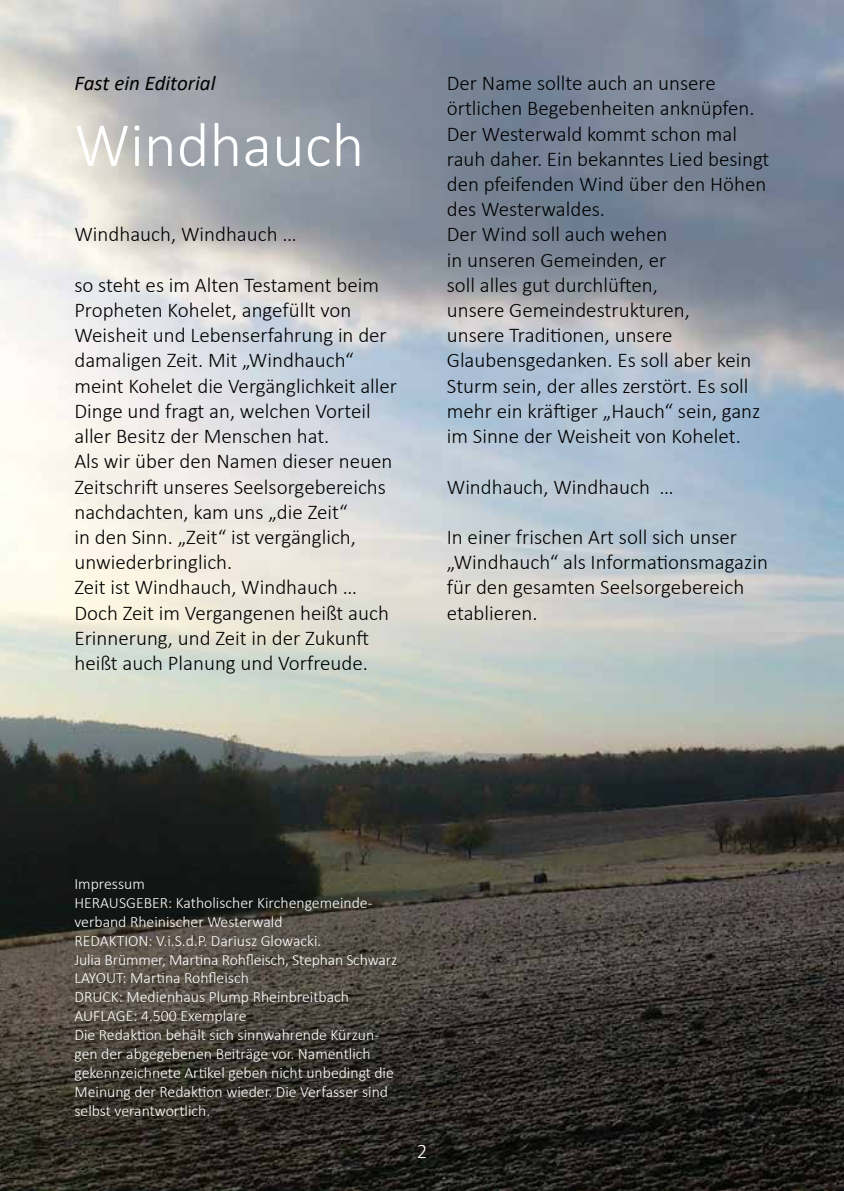
<style>
.page{position:relative;width:844px;height:1191px;background:#fff}
.page>*{position:absolute;margin:0;border:0;box-sizing:border-box;transform-origin:0 0}
.t1{font:300 63px "Calibri";color:#fff}
.t2{font:300 21px/25.2px "Calibri";color:#000}
.t3{font:italic 21px "Calibri";color:#000}
.t4{font:300 21px "Calibri";color:#fff}
.t5{font:300 15.75px/18.9px "Calibri";color:#fff}
</style>
<div class="page">
<img style="left:0;top:0;width:843px;height:1191px">
<p class="t3" style="left:74px;top:69px;width:142px">Fast ein Editorial</p>
<h1 class="t1" style="left:74px;top:106px;width:291px">Windhauch</h1>
<p class="t2" style="left:74px;top:222px;width:224px">Windhauch, Windhauch …</p>
<p class="t2" style="left:74px;top:272px;width:324px">so steht es im Alten Testament beim Propheten Kohelet, angefüllt von Weisheit und Lebenserfahrung in der damaligen Zeit. Mit „Windhauch“ meint Kohelet die Vergänglichkeit aller Dinge und fragt an, welchen Vorteil aller Besitz der Menschen hat.<br>Als wir über den Namen dieser neuen Zeitschrift unseres Seelsorgebereichs nachdachten, kam uns „die Zeit“<br>in den Sinn. „Zeit“ ist vergänglich, unwiederbringlich.<br>Zeit ist Windhauch, Windhauch … Doch Zeit im Vergangenen heißt auch Erinnerung, und Zeit in der Zukunft heißt auch Planung und Vorfreude.</p>
<p class="t2" style="left:446px;top:70px;width:324px">Der Name sollte auch an unsere örtlichen Begebenheiten anknüpfen.<br>Der Westerwald kommt schon mal rauh daher. Ein bekanntes Lied besingt den pfeifenden Wind über den Höhen des Westerwaldes.<br>Der Wind soll auch wehen<br>in unseren Gemeinden, er<br>soll alles gut durchlüften,<br>unsere Gemeindestrukturen,<br>unsere Traditionen, unsere<br>Glaubensgedanken. Es soll aber kein<br>Sturm sein, der alles zerstört. Es soll mehr ein kräftiger „Hauch“ sein, ganz im Sinne der Weisheit von Kohelet.</p>
<p class="t2" style="left:446px;top:474px;width:228px">Windhauch, Windhauch …</p>
<p class="t2" style="left:446px;top:524px;width:322px">In einer frischen Art soll sich unser „Windhauch“ als Informationsmagazin für den gesamten Seelsorgebereich etablieren.</p>
<p class="t5" style="left:74px;top:874px;width:324px">Impressum<br>HERAUSGEBER: Katholischer Kirchengemeinde&shy;verband Rheinischer Westerwald<br>REDAKTION: V.i.S.d.P. Dariusz Glowacki.<br>Julia Brümmer, Martina Rohfleisch, Stephan Schwarz LAYOUT: Martina Rohfleisch<br>DRUCK: Medienhaus Plump Rheinbreitbach AUFLAGE: 4.500 Exemplare<br>Die Redaktion behält sich sinnwahrende Kürzun&shy;gen der abgegebenen Beiträge vor. Namentlich gekennzeichnete Artikel geben nicht unbedingt die Meinung der Redaktion wieder. Die Verfasser sind selbst verantwortlich.</p>
<p class="t4" style="left:416px;top:1137px;width:12px">2</p>
</div>
